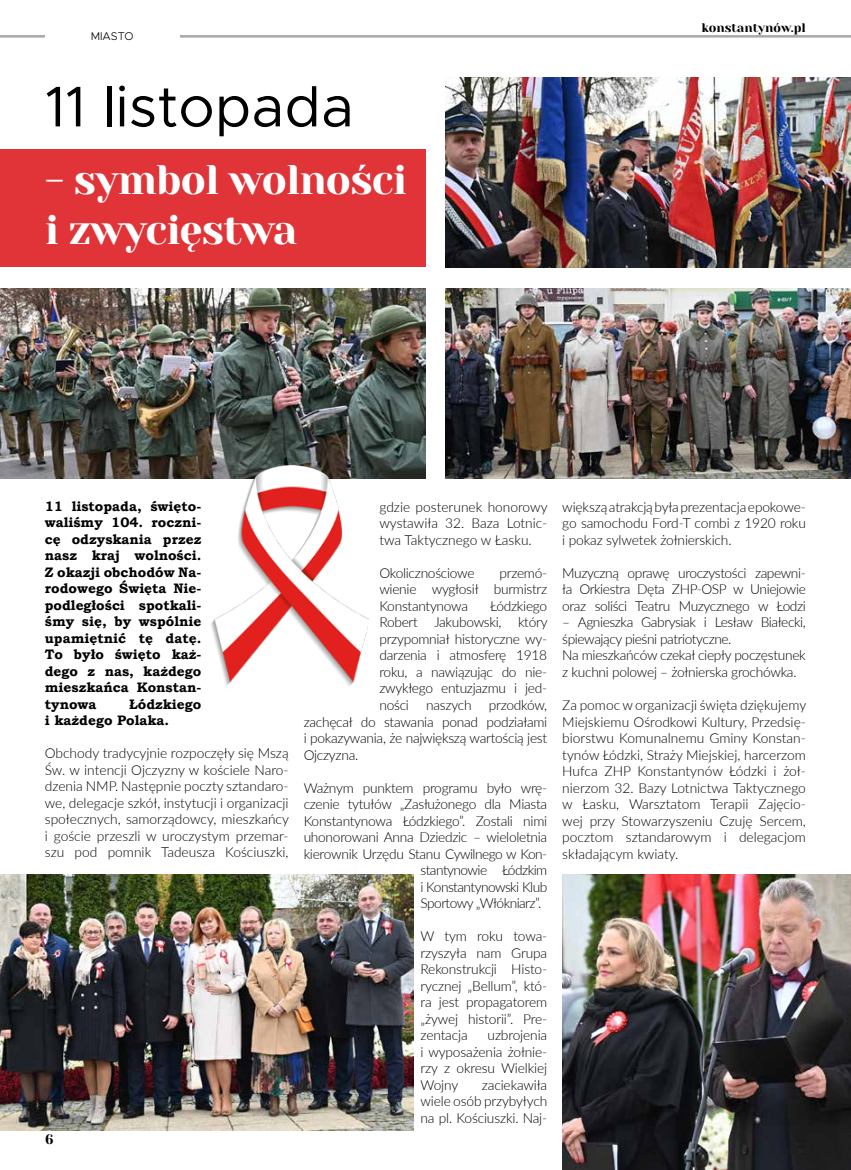
<style>
.page{position:relative;width:851px;height:1170px;background:#fff}
.page>*{position:absolute;margin:0;border:0;box-sizing:border-box;transform-origin:0 0}
.t1{font:57.5px "Metropolis";color:#000}
.t2{font:41.25px/49.5px "Yeseva One";letter-spacing:-.02em;color:#fff}
.t3{font:300 13.75px/16.5px "Lato";letter-spacing:-.02em;color:#000;text-align:justify}
.t4{font:700 13.75px/16.5px "Bookman Old Style";color:#000;text-align:justify}
.t5{font:300 13.75px "Lato";letter-spacing:-.04em;color:#000}
.t6{font:13.75px "Yeseva One";color:#000}
.t7{font:12.5px "Yeseva One";color:#000}
.t8{font:300 11.25px "Metropolis";color:#000}
</style>
<div class="page">
<hr style="left:0;top:35px;width:850px;height:3px;background:#a8a8a7">
<div style="left:0;top:149px;width:425px;height:118px;background:#e13438"></div>
<div style="left:45px;top:31px;width:134px;height:11px;background:#fff"></div>
<img style="left:0;top:288px;width:425px;height:190px">
<img style="left:0;top:874px;width:413px;height:256px">
<img style="left:445px;top:288px;width:405px;height:190px">
<img style="left:562px;top:874px;width:288px;height:295px">
<img style="left:445px;top:78px;width:405px;height:190px">
<img style="left:210px;top:465px;width:158px;height:221px">
<p class="t8" style="left:91px;top:29px;width:44px">MIASTO</p>
<h1 class="t1" style="left:45px;top:71px;width:310px">11 listopada</h1>
<h2 class="t2" style="left:45px;top:156px;width:363px">- symbol wolności i zwycięstwa</h2>
<p class="t7" style="left:701px;top:20px;width:106px">konstantynów.pl</p>
<p class="t4" style="left:45px;top:497px;width:158px">11 listopada, święto&shy;waliśmy 104. roczni&shy;cę odzyskania przez nasz kraj wolności.<br>Z okazji obchodów Na&shy;rodowego Święta Nie&shy;podległości spotkali&shy;śmy się, by wspólnie upamiętnić tę datę.<br>To było święto każ&shy;dego z nas, każdego mieszkańca Konstan&shy;tynowa</p>
<p class="t4" style="left:45px;top:695px;width:158px;text-indent:84px">Łódzkiego i każdego Polaka.</p>
<p class="t3" style="left:45px;top:744px;width:245px">Obchody tradycyjnie rozpoczęły się Mszą Św. w intencji Ojczyzny w kościele Naro&shy;dzenia NMP. Następnie poczty sztandaro&shy;we, delegacje szkół, instytucji i organizacji społecznych, samorządowcy, mieszkańcy i goście przeszli w uroczystym przemar&shy;szu pod pomnik Tadeusza Kościuszki,</p>
<p class="t6" style="left:45px;top:1130px;width:10px">6</p>
<p class="t3" style="left:379px;top:498px;width:170px">gdzie posterunek honorowy wystawiła 32. Baza Lotnic&shy;twa Taktycznego w Łasku.</p>
<p class="t3" style="left:379px;top:564px;width:97px">Okolicznościowe</p>
<p class="t3" style="left:379px;top:564px;width:169px;text-indent:120px">przemó&shy;wienie wygłosił burmistrz Konstantynowa</p>
<p class="t3" style="left:379px;top:597px;width:170px;text-indent:111px">Łódzkiego Robert Jakubowski, który przypomniał historyczne wy&shy;darzenia i atmosferę 1918 roku, a nawiązując do nie&shy;zwykłego entuzjazmu i jed&shy;ności</p>
<p class="t3" style="left:303px;top:696px;width:245px;text-indent:185px">przodków, zachęcał do stawania ponad podziałami i pokazywania, że największą wartością jest Ojczyzna.</p>
<p class="t3" style="left:303px;top:778px;width:245px">Ważnym punktem programu było wrę-</p>
<p class="t3" style="left:303px;top:795px;width:245px">czenie tytułów „Zasłużonego dla Miasta</p>
<p class="t3" style="left:303px;top:811px;width:245px">Konstantynowa Łódzkiego”. Zostali nimi</p>
<p class="t3" style="left:303px;top:828px;width:245px">uhonorowani Anna Dziedzic – wieloletnia</p>
<p class="t3" style="left:303px;top:844px;width:245px">kierownik Urzędu Stanu Cywilnego w Kon-</p>
<p class="t5" style="left:420px;top:860px;width:128px">stantynowie Łódzkim</p>
<p class="t5" style="left:420px;top:877px;width:128px">i Konstantynowski Klub</p>
<p class="t5" style="left:420px;top:893px;width:122px">Sportowy „Włókniarz”.</p>
<p class="t3" style="left:420px;top:927px;width:128px">W tym roku towa&shy;rzyszyła nam Grupa Rekonstrukcji Histo&shy;rycznej „Bellum”, któ&shy;ra jest propagatorem „żywej historii”. Pre&shy;zentacja</p>
<p class="t3" style="left:426px;top:696px;width:47px">naszych</p>
<p class="t3" style="left:420px;top:1026px;width:128px;text-indent:67px">uzbrojenia i wyposażenia żołnie&shy;rzy z okresu Wielkiej Wojny</p>
<p class="t3" style="left:420px;top:1075px;width:128px;text-indent:61px">zaciekawiła wiele osób przybyłych na pl. Kościuszki. Naj-</p>
<p class="t3" style="left:562px;top:498px;width:245px">większą atrakcją była prezentacja epokowe&shy;go samochodu Ford-T combi z 1920 roku i pokaz sylwetek żołnierskich.</p>
<p class="t3" style="left:562px;top:564px;width:245px">Muzyczną oprawę uroczystości zapewni&shy;ła Orkiestra Dęta ZHP-OSP w Uniejowie oraz soliści Teatru Muzycznego w Łodzi</p>
<p class="t3" style="left:562px;top:613px;width:245px;text-align:left">– Agnieszka Gabrysiak i Lesław Białecki, śpiewający pieśni patriotyczne.<br>Na mieszkańców czekał ciepły poczęstunek z kuchni polowej – żołnierska grochówka.</p>
<p class="t3" style="left:562px;top:696px;width:245px">Za pomoc w organizacji święta dziękujemy Miejskiemu Ośrodkowi Kultury, Przedsię&shy;biorstwu Komunalnemu Gminy Konstan&shy;tynów Łódzki, Straży Miejskiej, harcerzom Hufca ZHP Konstantynów Łódzki i żoł&shy;nierzom 32. Bazy Lotnictwa Taktycznego w Łasku, Warsztatom Terapii Zajęcio&shy;wej przy Stowarzyszeniu Czuję Sercem, pocztom sztandarowym i delegacjom składającym kwiaty.</p>
</div>
